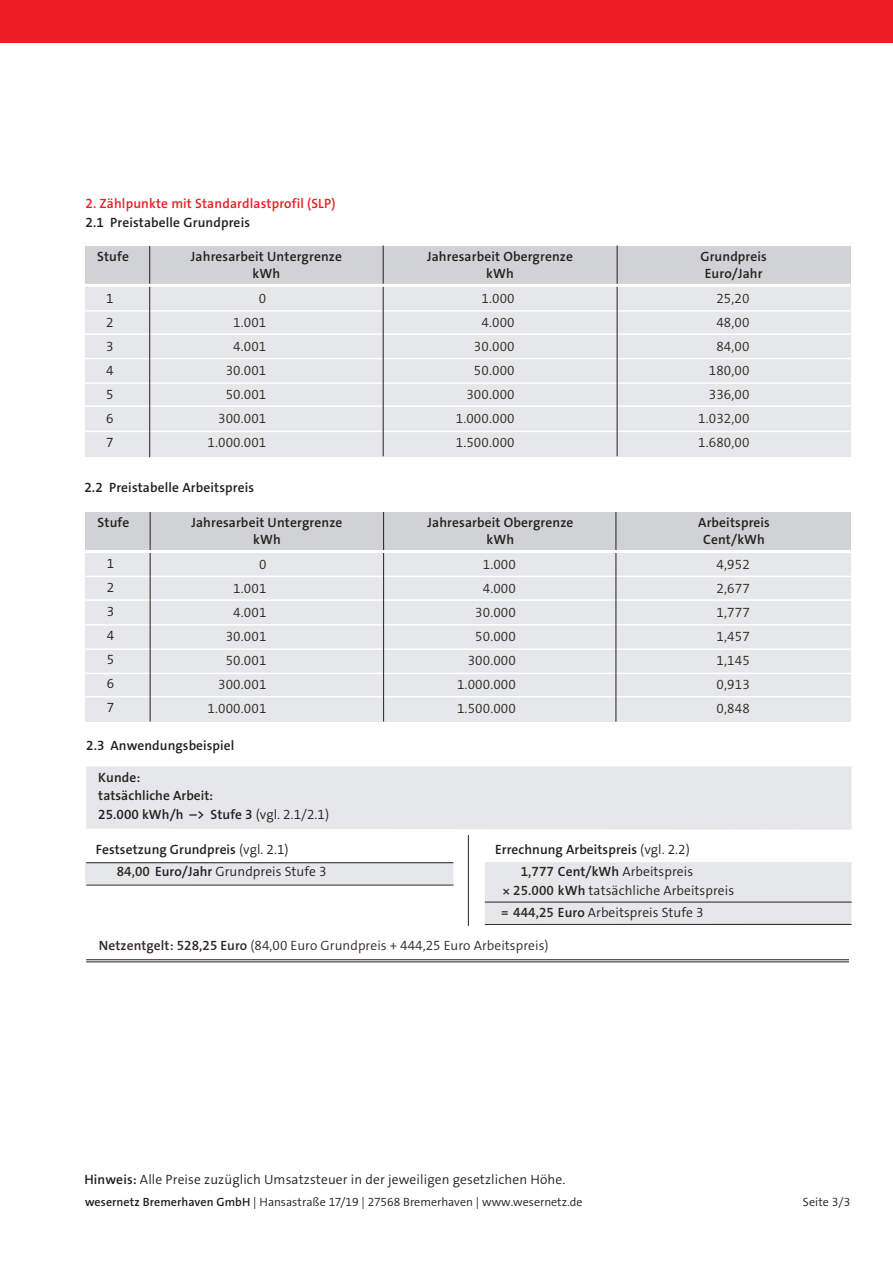
<style>
.page{position:relative;width:893px;height:1263px;background:#fff}
.page>*{position:absolute;margin:0;border:0;box-sizing:border-box;transform-origin:0 0}
.Tabellenzahlen{font:13.5px "The Sans LP4 Se Lig";letter-spacing:.01em;color:#2e2926}
.Tabellen_HEAD{font:13.5px "The Sans LP6 Se Bld";letter-spacing:.01em;color:#231f20}
.Fließtext_Bold{font:13.5px "The Sans LP4 Se Lig";letter-spacing:.005em;color:#231f20}
.Fließtext_Bold-2{font:13.5px "The Sans LP6 Se Bld";letter-spacing:.01em;color:#231f20}
.Fließtext{font:13.5px "The Sans LP4 Se Lig";letter-spacing:.01em;color:#231f20}
.Fließtext_Bold-3{font:13.5px "The Sans LP4 Se Lig";letter-spacing:.005em;color:#2e2926}
.Zwischenhead{font:13.5px "The Sans LP6 Se Bld";letter-spacing:.005em;color:#231f20}
.Zwischenhead-2{font:13.5px "The Sans LP6 Se Bld";letter-spacing:.01em;color:#ee1d23}
.Zwischenhead-3{font:600 13.5px "The Sans";letter-spacing:.005em;color:#231f20}
.Tabellentext{font:13.5px "The Sans Semi Light Expert";color:#231f20}
.Fließtext_Bold-4{font:12px "The Sans LP4 Se Lig";color:#231f20}
.s1{font-family:"The Sans Semi Bold Expert"}
.s2{font-family:"The Sans LP4 Se Lig"}
.s3{font-family:"The Sans Semi Bold Expert";color:#2e2926}
.s4{font-family:"The Sans LP6 Se Bld"}
.s5{font-family:"The Sans LP6 Se Bld";color:#2e2926}
.s6{font-family:"The Sans Semi Light Expert"}
</style>
<div class="page">
<div style="left:0;top:0;width:893px;height:43px;background:#ee1d23"></div>
<div style="left:85px;top:285px;width:765px;height:172px;background:#e6e7e9"></div>
<hr style="left:85px;top:310px;width:765px;height:2px;background:#fff">
<hr style="left:85px;top:382px;width:765px;height:2px;background:#fff">
<hr style="left:85px;top:333px;width:765px;height:2px;background:#fff">
<hr style="left:85px;top:405px;width:765px;height:2px;background:#fff">
<hr style="left:85px;top:358px;width:765px;height:1px;background:#fff">
<hr style="left:85px;top:431px;width:765px;height:1px;background:#fff">
<div style="left:85px;top:246px;width:765px;height:39px;background:#d1d2d4"></div>
<hr style="left:617px;top:245px;width:1px;height:211px;background:#231f20">
<hr style="left:383px;top:245px;width:1px;height:211px;background:#231f20">
<hr style="left:149px;top:246px;width:1px;height:211px;background:#231f20">
<hr style="left:84px;top:284px;width:766px;height:3px;background:#fff">
<div style="left:86px;top:550px;width:765px;height:171px;background:#e6e7e9"></div>
<hr style="left:86px;top:576px;width:765px;height:1px;background:#fff">
<hr style="left:86px;top:648px;width:765px;height:2px;background:#fff">
<hr style="left:86px;top:599px;width:765px;height:2px;background:#fff">
<hr style="left:86px;top:673px;width:765px;height:1px;background:#fff">
<hr style="left:86px;top:624px;width:765px;height:2px;background:#fff">
<hr style="left:86px;top:696px;width:765px;height:1px;background:#fff">
<div style="left:86px;top:512px;width:765px;height:38px;background:#d1d2d4"></div>
<hr style="left:616px;top:512px;width:1px;height:209px;background:#231f20">
<hr style="left:383px;top:512px;width:1px;height:209px;background:#231f20">
<hr style="left:150px;top:512px;width:1px;height:209px;background:#231f20">
<hr style="left:84px;top:550px;width:767px;height:3px;background:#fff">
<div style="left:485px;top:862px;width:367px;height:62px;background:#e6e7e9"></div>
<div style="left:85px;top:862px;width:368px;height:22px;background:#e6e7e9"></div>
<div style="left:86px;top:766px;width:766px;height:64px;background:#e6e7e9"></div>
<hr style="left:86px;top:862px;width:367px;height:1px;background:#231f20">
<hr style="left:86px;top:885px;width:367px;height:1px;background:#231f20">
<hr style="left:485px;top:902px;width:367px;height:1px;background:#231f20">
<hr style="left:485px;top:924px;width:367px;height:1px;background:#231f20">
<hr style="left:468px;top:835px;width:1px;height:91px;background:#231f20">
<hr style="left:86px;top:959px;width:763px;height:1px;background:#231f20">
<hr style="left:86px;top:961px;width:763px;height:1px;background:#231f20">
<p class="Zwischenhead-2" style="left:85px;top:195px;width:252px">2. Zählpunkte mit Standardlastprofil (SLP)</p>
<p class="Fließtext_Bold-2" style="left:85px;top:214px;width:166px">2.1 Preistabelle Grundpreis</p>
<p class="Tabellen_HEAD" style="left:97px;top:248px;width:33px">Stufe</p>
<p class="Tabellentext" style="left:106px;top:287px;width:9px">1</p>
<p class="Tabellentext" style="left:106px;top:311px;width:9px">2</p>
<p class="Tabellentext" style="left:106px;top:335px;width:9px">3</p>
<p class="Tabellentext" style="left:106px;top:359px;width:9px">4</p>
<p class="Tabellentext" style="left:106px;top:383px;width:9px">5</p>
<p class="Tabellentext" style="left:106px;top:407px;width:9px">6</p>
<p class="Tabellentext" style="left:106px;top:431px;width:9px">7</p>
<p class="Tabellen_HEAD" style="left:191px;top:248px;width:153px">Jahresarbeit Untergrenze</p>
<p class="Tabellen_HEAD" style="left:253px;top:264px;width:29px">kWh</p>
<p class="Tabellenzahlen" style="left:259px;top:290px;width:9px">0</p>
<p class="Tabellenzahlen" style="left:233px;top:314px;width:35px">1.001</p>
<p class="Tabellenzahlen" style="left:233px;top:338px;width:35px">4.001</p>
<p class="Tabellenzahlen" style="left:226px;top:362px;width:42px">30.001</p>
<p class="Tabellenzahlen" style="left:226px;top:386px;width:42px">50.001</p>
<p class="Tabellenzahlen" style="left:218px;top:410px;width:50px">300.001</p>
<p class="Tabellenzahlen" style="left:207px;top:434px;width:60px">1.000.001</p>
<p class="Fließtext_Bold-2" style="left:84px;top:478px;width:171px">2.2 Preistabelle Arbeitspreis</p>
<p class="Tabellen_HEAD" style="left:191px;top:514px;width:153px">Jahresarbeit Untergrenze</p>
<p class="Tabellen_HEAD" style="left:253px;top:531px;width:29px">kWh</p>
<p class="Tabellen_HEAD" style="left:98px;top:514px;width:33px">Stufe</p>
<p class="Tabellentext" style="left:107px;top:553px;width:9px">1</p>
<p class="Tabellentext" style="left:107px;top:577px;width:9px">2</p>
<p class="Tabellentext" style="left:107px;top:601px;width:9px">3</p>
<p class="Tabellentext" style="left:107px;top:625px;width:9px">4</p>
<p class="Tabellentext" style="left:107px;top:649px;width:9px">5</p>
<p class="Tabellentext" style="left:107px;top:673px;width:9px">6</p>
<p class="Tabellentext" style="left:107px;top:697px;width:9px">7</p>
<p class="Zwischenhead" style="left:86px;top:737px;width:150px">2.3 Anwendungsbeispiel</p>
<p class="Zwischenhead" style="left:98px;top:768px;width:44px">Kunde:</p>
<p class="Zwischenhead-3" style="left:98px;top:785px;width:116px">tatsächliche Arbeit:</p>
<p class="Zwischenhead" style="left:98px;top:806px;width:232px"><span class="s1">25.000</span> kWh/h –&gt; Stufe 3 <span class="s2">(vgl. 2.1/2.1)</span></p>
<p class="Tabellenzahlen" style="left:259px;top:556px;width:9px">0</p>
<p class="Tabellenzahlen" style="left:233px;top:580px;width:35px">1.001</p>
<p class="Tabellenzahlen" style="left:233px;top:604px;width:35px">4.001</p>
<p class="Tabellenzahlen" style="left:226px;top:628px;width:42px">30.001</p>
<p class="Tabellenzahlen" style="left:226px;top:652px;width:42px">50.001</p>
<p class="Tabellenzahlen" style="left:218px;top:676px;width:50px">300.001</p>
<p class="Tabellenzahlen" style="left:208px;top:700px;width:60px">1.000.001</p>
<p class="Fließtext_Bold-2" style="left:96px;top:841px;width:194px">Festsetzung Grundpreis <span class="s2">(vgl. 2.1)</span></p>
<p class="Fließtext_Bold" style="left:117px;top:863px;width:211px"><span class="s3">84,00</span> <span class="s4">Euro/Jahr</span> Grundpreis Stufe 3</p>
<p class="Tabellen_HEAD" style="left:427px;top:248px;width:147px">Jahresarbeit Obergrenze</p>
<p class="Tabellen_HEAD" style="left:486px;top:264px;width:29px">kWh</p>
<p class="Tabellenzahlen" style="left:481px;top:290px;width:35px">1.000</p>
<p class="Tabellenzahlen" style="left:481px;top:314px;width:35px">4.000</p>
<p class="Tabellenzahlen" style="left:474px;top:338px;width:42px">30.000</p>
<p class="Tabellenzahlen" style="left:474px;top:362px;width:42px">50.000</p>
<p class="Tabellenzahlen" style="left:466px;top:386px;width:50px">300.000</p>
<p class="Tabellenzahlen" style="left:456px;top:410px;width:60px">1.000.000</p>
<p class="Tabellenzahlen" style="left:456px;top:434px;width:60px">1.500.000</p>
<p class="Tabellen_HEAD" style="left:428px;top:514px;width:147px">Jahresarbeit Obergrenze</p>
<p class="Tabellen_HEAD" style="left:487px;top:531px;width:29px">kWh</p>
<p class="Tabellenzahlen" style="left:483px;top:556px;width:35px">1.000</p>
<p class="Tabellenzahlen" style="left:483px;top:580px;width:35px">4.000</p>
<p class="Tabellenzahlen" style="left:475px;top:604px;width:42px">30.000</p>
<p class="Tabellenzahlen" style="left:475px;top:628px;width:42px">50.000</p>
<p class="Tabellenzahlen" style="left:468px;top:652px;width:50px">300.000</p>
<p class="Tabellenzahlen" style="left:457px;top:676px;width:60px">1.000.000</p>
<p class="Tabellenzahlen" style="left:457px;top:700px;width:60px">1.500.000</p>
<p class="Tabellen_HEAD" style="left:700px;top:248px;width:68px">Grundpreis</p>
<p class="Tabellen_HEAD" style="left:705px;top:264px;width:59px">Euro/Jahr</p>
<p class="Tabellenzahlen" style="left:716px;top:290px;width:35px">25,20</p>
<p class="Tabellenzahlen" style="left:716px;top:314px;width:35px">48,00</p>
<p class="Tabellenzahlen" style="left:716px;top:338px;width:35px">84,00</p>
<p class="Tabellenzahlen" style="left:709px;top:362px;width:42px">180,00</p>
<p class="Tabellenzahlen" style="left:709px;top:386px;width:42px">336,00</p>
<p class="Tabellenzahlen" style="left:698px;top:410px;width:53px">1.032,00</p>
<p class="Tabellenzahlen" style="left:698px;top:434px;width:53px">1.680,00</p>
<p class="Tabellen_HEAD" style="left:698px;top:514px;width:73px">Arbeitspreis</p>
<p class="Tabellen_HEAD" style="left:703px;top:531px;width:63px">Cent/kWh</p>
<p class="Tabellenzahlen" style="left:717px;top:556px;width:35px">4,952</p>
<p class="Tabellenzahlen" style="left:717px;top:580px;width:35px">2,677</p>
<p class="Tabellenzahlen" style="left:717px;top:604px;width:35px">1,777</p>
<p class="Tabellenzahlen" style="left:717px;top:628px;width:35px">1,457</p>
<p class="Tabellenzahlen" style="left:717px;top:652px;width:35px">1,145</p>
<p class="Tabellenzahlen" style="left:717px;top:676px;width:35px">0,913</p>
<p class="Tabellenzahlen" style="left:717px;top:700px;width:35px">0,848</p>
<p class="Fließtext_Bold-2" style="left:495px;top:841px;width:196px">Errechnung Arbeitspreis <span class="s2">(vgl. 2.2)</span></p>
<p class="Fließtext_Bold" style="left:521px;top:863px;width:174px"><span class="s3">1,777</span> <span class="s4">Cent/kWh</span> Arbeitspreis</p>
<p class="Fließtext_Bold" style="left:502px;top:882px;width:233px"><span class="s3">* 25.000</span> <span class="s4">kWh</span> tatsächliche Arbeitspreis</p>
<p class="Fließtext_Bold" style="left:501px;top:904px;width:204px"><span class="s5">= 444,25</span> <span class="s4">Euro</span> Arbeitspreis Stufe 3</p>
<p class="Fließtext_Bold-3" style="left:99px;top:937px;width:451px"><span class="s4">Netzentgelt: 528,25 Euro</span> (<span class="s6">84,00</span> Euro Grundpreis + <span class="s6">444,25</span> Euro Arbeitspreis)</p>
<p class="Fließtext" style="left:84px;top:1170px;width:482px"><span class="s4">Hinweis:</span> Alle Preise zuzüglich Umsatzsteuer in der jeweiligen gesetzlichen Höhe.</p>
<p class="Fließtext_Bold-4" style="left:85px;top:1194px;width:499px"><span class="s4">wesernetz Bremerhaven GmbH</span> | Hansastraße 17/19 | 27568 Bremerhaven | www.wesernetz.de</p>
<p class="Fließtext_Bold-4" style="left:803px;top:1194px;width:49px">Seite 3/3</p>
</div>
